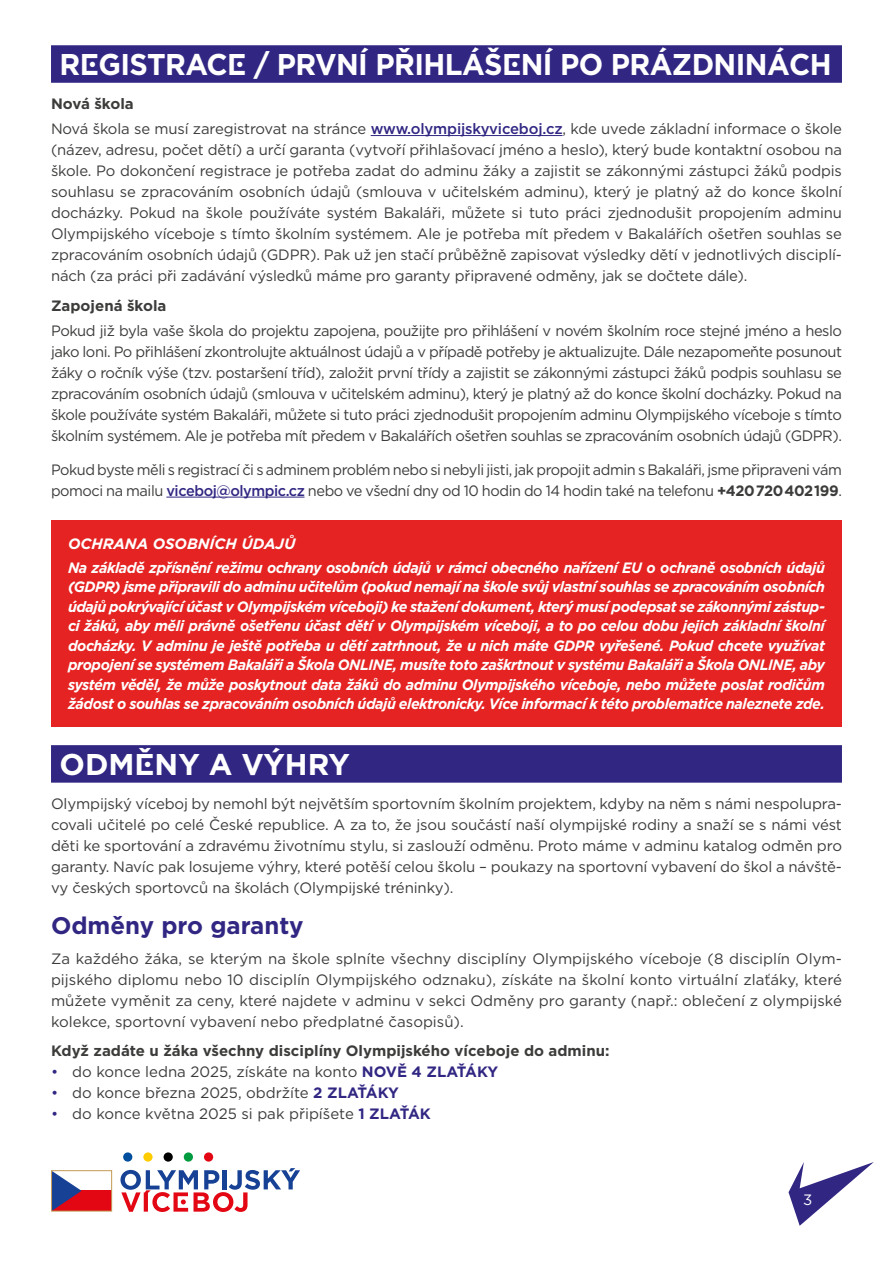
<style>
.page{position:relative;width:893px;height:1263px;background:#fff}
.page>*{position:absolute;margin:0;border:0;box-sizing:border-box;transform-origin:0 0}
.t1{font:700 30px "Gotham COV";letter-spacing:-.02em;color:#fff;scale:.96 1}
.t2{font:700 30px "Gotham COV";color:#fff}
.t3{font:700 24px "Gotham";color:#312783}
.t4{font:15px/21px "Gotham";letter-spacing:-.025em;color:#3c3c3b;text-align:justify}
.t5{font:italic 700 15px/19.5px "Gotham";letter-spacing:-.03em;color:#fff;text-align:justify;scale:.95 1}
.t6{font:15px "Gotham";color:#3c3c3b}
.t7{font:italic 700 15px/23.7px "Gotham";letter-spacing:-.03em;color:#fff}
.t8{font:700 15px "Gotham";color:#3c3c3b}
.t9{font:15px "Gotham";color:#fff}
.s1{font-weight:700}
.s2{font-weight:500;color:#312783}
.s3{color:#312783}
.s4{font-weight:700;color:#312783}
</style>
<div class="page">
<svg style="left:788px;top:1162px;width:86px;height:64px"></svg>
<svg style="left:120px;top:1168px;width:180px;height:44px"></svg>
<div style="left:123px;top:1152px;width:9px;height:9px;background:#004f9f;border-radius:50%"></div>
<div style="left:143px;top:1152px;width:10px;height:9px;background:#fc0;border-radius:50%"></div>
<div style="left:164px;top:1152px;width:9px;height:9px;background:#000;border-radius:50%"></div>
<div style="left:184px;top:1152px;width:9px;height:9px;background:#009b3e;border-radius:50%"></div>
<div style="left:204px;top:1152px;width:9px;height:9px;background:#e30613;border-radius:50%"></div>
<div style="left:52px;top:1191px;width:59px;height:20px;background:#e30613"></div>
<svg style="left:53px;top:1172px;width:29px;height:37px"></svg>
<div style="left:51px;top:1170px;width:61px;height:41px;border:1px solid #c59c58"></div>
<div style="left:51px;top:45px;width:791px;height:38px;background:#312783"></div>
<hr style="left:371px;top:135px;width:191px;height:1px;background:#312783">
<hr style="left:166px;top:497px;width:139px;height:1px;background:#312783">
<div style="left:51px;top:745px;width:791px;height:38px;background:#312783"></div>
<div style="left:51px;top:520px;width:791px;height:206px;background:#e52322"></div>
<h1 class="t1" style="left:60px;top:45px;width:806px">REGISTRACE / PRVNÍ PŘIHLÁŠENÍ PO PRÁZDNINÁCH</h1>
<p class="t4" style="left:51px;top:91px;width:792px;line-height:25.2px"><span class="s1">Nová škola<br></span>Nová škola se musí zaregistrovat na stránce <span class="s2">www.olympijskyviceboj.cz</span>, kde uvede základní informace o škole</p>
<p class="t4" style="left:51px;top:139px;width:792px">(název, adresu, počet dětí) a určí garanta (vytvoří přihlašovací jméno a heslo), který bude kontaktní osobou na škole. Po dokončení registrace je potřeba zadat do adminu žáky a zajistit se zákonnými zástupci žáků podpis souhlasu se zpracováním osobních údajů (smlouva v učitelském adminu), který je platný až do konce školní docházky. Pokud na škole používáte systém Bakaláři, můžete si tuto práci zjednodušit propojením adminu Olympijského víceboje s tímto školním systémem. Ale je potřeba mít předem v Bakalářích ošetřen souhlas se zpracováním osobních údajů (GDPR). Pak už jen stačí průběžně zapisovat výsledky dětí v jednotlivých disciplí&shy;nách (za práci při zadávání výsledků máme pro garanty připravené odměny, jak se dočtete dále).</p>
<p class="t8" style="left:51px;top:295px;width:117px">Zapojená škola</p>
<p class="t4" style="left:51px;top:320px;width:792px">Pokud již byla vaše škola do projektu zapojena, použijte pro přihlášení v novém školním roce stejné jméno a heslo jako loni. Po přihlášení zkontrolujte aktuálnost údajů a v případě potřeby je aktualizujte. Dále nezapomeňte posunout žáky o ročník výše (tzv. postaršení tříd), založit první třídy a zajistit se zákonnými zástupci žáků podpis souhlasu se zpracováním osobních údajů (smlouva v učitelském adminu), který je platný až do konce školní docházky. Pokud na škole používáte systém Bakaláři, můžete si tuto práci zjednodušit propojením adminu Olympijského víceboje s tímto školním systémem. Ale je potřeba mít předem v Bakalářích ošetřen souhlas se zpracováním osobních údajů (GDPR).</p>
<p class="t4" style="left:51px;top:458px;width:792px">Pokud byste měli s registrací či s adminem problém nebo si nebyli jisti, jak propojit admin s Bakaláři, jsme připraveni vám pomoci na mailu <span class="s2">viceboj@olympic.cz</span> nebo ve všední dny od 10 hodin do 14 hodin také na telefonu <span class="s1">+420 720 402 199</span>.</p>
<p class="t7" style="left:68px;top:532px;width:758px">OCHRANA OSOBNÍCH ÚDAJŮ<br>Na základě zpřísnění režimu ochrany osobních údajů v rámci obecného nařízení EU o ochraně osobních údajů</p>
<p class="t5" style="left:68px;top:577px;width:798px">(GDPR) jsme připravili do adminu učitelům (pokud nemají na škole svůj vlastní souhlas se zpracováním osobních údajů pokrývající účast v Olympijském víceboji) ke stažení dokument, který musí podepsat se zákonnými zástup&shy;ci žáků, aby měli právně ošetřenu účast dětí v Olympijském víceboji, a to po celou dobu jejich základní školní docházky. V adminu je ještě potřeba u dětí zatrhnout, že u nich máte GDPR vyřešené. Pokud chcete využívat propojení se systémem Bakaláři a Škola ONLINE, musíte toto zaškrtnout v systému Bakaláři a Škola ONLINE, aby systém věděl, že může poskytnout data žáků do adminu Olympijského víceboje, nebo můžete poslat rodičům žádost o souhlas se zpracováním osobních údajů elektronicky. Více informací k této problematice naleznete zde.</p>
<h1 class="t2" style="left:60px;top:744px;width:292px">ODMĚNY A VÝHRY</h1>
<p class="t4" style="left:51px;top:792px;width:792px">Olympijský víceboj by nemohl být největším sportovním školním projektem, kdyby na něm s námi nespolupra&shy;covali učitelé po celé České republice. A za to, že jsou součástí naší olympijské rodiny a snaží se s námi vést děti ke sportování a zdravému životnímu stylu, si zaslouží odměnu. Proto máme v adminu katalog odměn pro garanty. Navíc pak losujeme výhry, které potěší celou školu – poukazy na sportovní vybavení do škol a návště&shy;vy českých sportovců na školách (Olympijské tréninky).</p>
<h2 class="t3" style="left:51px;top:910px;width:254px">Odměny pro garanty</h2>
<p class="t4" style="left:51px;top:948px;width:792px">Za každého žáka, se kterým na škole splníte všechny disciplíny Olympijského víceboje (8 disciplín Olym&shy;pijského diplomu nebo 10 disciplín Olympijského odznaku), získáte na školní konto virtuální zlaťáky, které můžete vyměnit za ceny, které najdete v adminu v sekci Odměny pro garanty (např.: oblečení z olympijské kolekce, sportovní vybavení nebo předplatné časopisů).</p>
<p class="t8" style="left:51px;top:1041px;width:560px">Když zadáte u žáka všechny disciplíny Olympijského víceboje do adminu:</p>
<p class="t6" style="left:51px;top:1062px;width:449px"><span class="s3">•</span> do konce ledna 2025, získáte na konto <span class="s4">NOVĚ 4 ZLAŤÁKY</span></p>
<p class="t6" style="left:51px;top:1083px;width:349px"><span class="s3">•</span> do konce března 2025, obdržíte <span class="s4">2 ZLAŤÁKY</span></p>
<p class="t6" style="left:51px;top:1104px;width:381px"><span class="s3">•</span> do konce května 2025 si pak připíšete <span class="s4">1 ZLAŤÁK</span></p>
<p class="t9" style="left:803px;top:1190px;width:11px">3</p>
</div>
